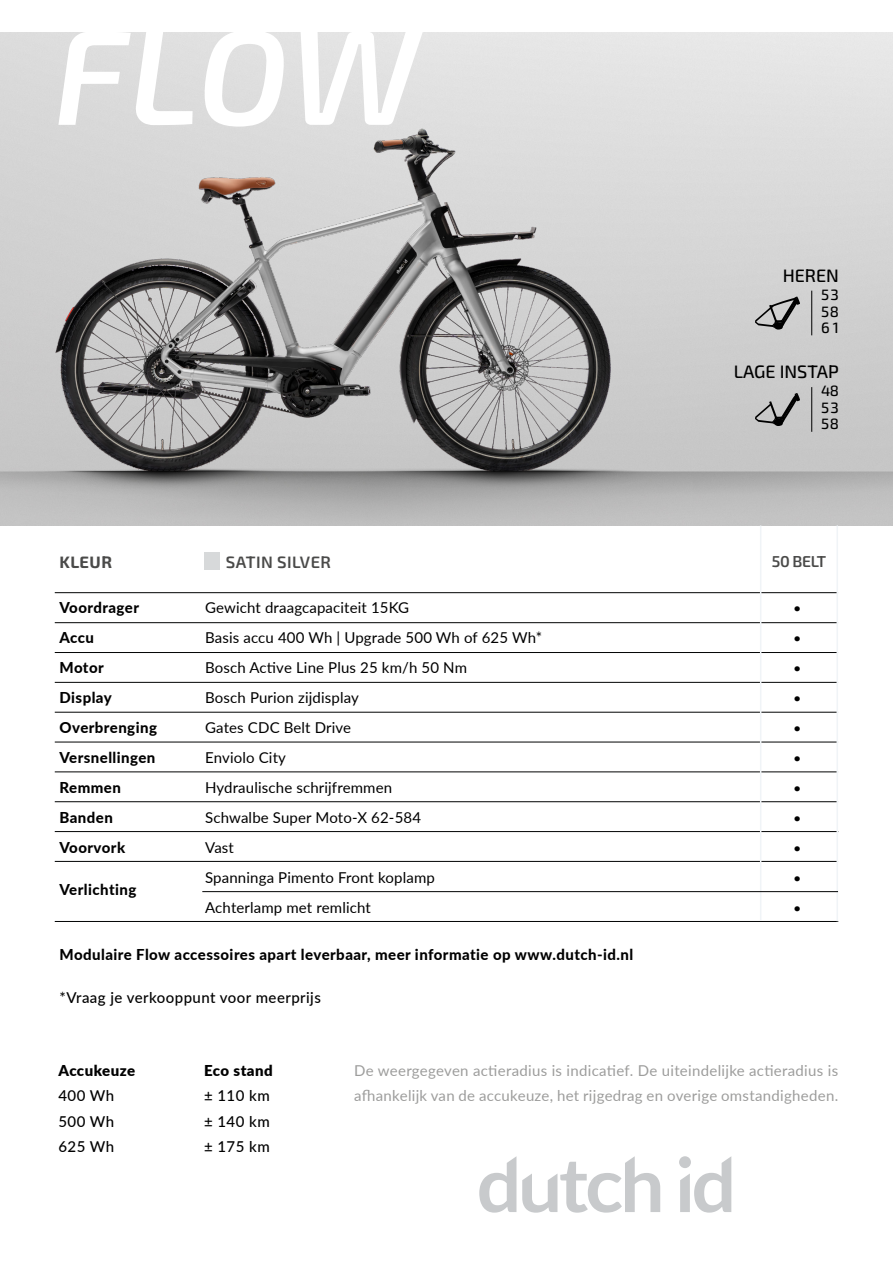
<style>
.page{position:relative;width:893px;height:1263px;background:#fff}
.page>*{position:absolute;margin:0;border:0;box-sizing:border-box;transform-origin:0 0}
.Model_Titel{font:italic 600 134.7px "Exo 2";color:#fff}
.Specs_Tekst{font:500 18px "Exo 2";color:#000}
.Specs_Tekst-2{font:16.5px "Exo 2";letter-spacing:.025em;color:#4a4a49}
.Specs_Tekst-3{font:15.75px "Exo 2";letter-spacing:-.025em;color:#4a4a49}
.Tekst_9_5pt_wit{font:15px "Lato";letter-spacing:.01em;color:#000}
.Tekst_9_5pt{font:800 15px "Lato";letter-spacing:.03em;color:#000}
.Tekst_9_5pt-2{font:15px/25.5px "Lato";letter-spacing:.02em;color:#9d9d9c}
.Tekst_10_5_pt_wit{font:500 15px "Lato";letter-spacing:.03em;color:#000}
.Tekst_9_5pt-3{font:900 15px "Lato";letter-spacing:.03em;color:#000}
.Specs_Tekst-4{font:500 15px "Exo 2";letter-spacing:.07em;color:#000}
.Tekst_9_5pt-4{font:500 15px "Lato";color:#000}
.Titel_Kleur{font:700 12px "Lato";color:#000}
</style>
<div class="page">
<img style="left:0;top:106px;width:695px;height:398px">
<svg style="left:479px;top:1157px;width:37px;height:55px"></svg>
<svg style="left:522px;top:1156px;width:138px;height:57px"></svg>
<svg style="left:679px;top:1156px;width:52px;height:56px"></svg>
<hr style="left:55px;top:772px;width:783px;height:1px;background:#020303">
<hr style="left:55px;top:712px;width:783px;height:1px;background:#020303">
<hr style="left:55px;top:861px;width:783px;height:1px;background:#020303">
<hr style="left:55px;top:921px;width:783px;height:1px;background:#020303">
<hr style="left:55px;top:831px;width:783px;height:1px;background:#020303">
<hr style="left:55px;top:622px;width:783px;height:1px;background:#020303">
<hr style="left:55px;top:652px;width:783px;height:1px;background:#020303">
<hr style="left:55px;top:682px;width:783px;height:1px;background:#020303">
<hr style="left:55px;top:801px;width:783px;height:1px;background:#020303">
<hr style="left:55px;top:742px;width:783px;height:1px;background:#020303">
<hr style="left:55px;top:592px;width:783px;height:1px;background:#020303">
<hr style="left:760px;top:525px;width:1px;height:396px;background:#f0f4f7">
<hr style="left:836px;top:525px;width:2px;height:396px;background:#f0f4f7">
<hr style="left:202px;top:891px;width:636px;height:1px;background:#020303">
<div style="left:204px;top:553px;width:15px;height:17px;background:#d7d9da"></div>
<svg style="left:755px;top:296px;width:45px;height:34px;background:#9f9f9f"></svg>
<hr style="left:811px;top:291px;width:1px;height:44px;background:#000">
<svg style="left:755px;top:393px;width:45px;height:33px"></svg>
<hr style="left:811px;top:387px;width:1px;height:45px;background:#000">
<p class="Model_Titel" style="left:54px;top:-16px;width:366px">FLOW</p>
<p class="Specs_Tekst" style="left:783px;top:263px;width:58px">HEREN</p>
<p class="Specs_Tekst-4" style="left:821px;top:284px;width:19px">53</p>
<p class="Specs_Tekst-4" style="left:821px;top:301px;width:19px">58</p>
<p class="Specs_Tekst-4" style="left:821px;top:317px;width:19px">61</p>
<p class="Specs_Tekst" style="left:734px;top:359px;width:107px">LAGE INSTAP</p>
<p class="Specs_Tekst-4" style="left:821px;top:381px;width:19px">48</p>
<p class="Specs_Tekst-4" style="left:821px;top:397px;width:19px">53</p>
<p class="Specs_Tekst-4" style="left:821px;top:414px;width:19px">58</p>
<p class="Specs_Tekst-2" style="left:60px;top:550px;width:54px">KLEUR</p>
<p class="Specs_Tekst-2" style="left:226px;top:550px;width:107px">SATIN SILVER</p>
<p class="Specs_Tekst-3" style="left:772px;top:550px;width:56px">50 BELT</p>
<p class="Tekst_9_5pt" style="left:60px;top:596px;width:81px">Voordrager</p>
<p class="Tekst_9_5pt" style="left:60px;top:626px;width:36px">Accu</p>
<p class="Tekst_9_5pt" style="left:60px;top:656px;width:46px">Motor</p>
<p class="Tekst_9_5pt" style="left:60px;top:686px;width:54px">Display</p>
<p class="Tekst_9_5pt" style="left:60px;top:716px;width:99px">Overbrenging</p>
<p class="Tekst_9_5pt" style="left:60px;top:746px;width:97px">Versnellingen</p>
<p class="Tekst_9_5pt" style="left:60px;top:776px;width:63px">Remmen</p>
<p class="Tekst_9_5pt" style="left:60px;top:806px;width:55px">Banden</p>
<p class="Tekst_9_5pt" style="left:60px;top:836px;width:67px">Voorvork</p>
<p class="Tekst_9_5pt" style="left:60px;top:878px;width:78px">Verlichting</p>
<p class="Tekst_9_5pt_wit" style="left:205px;top:596px;width:206px">Gewicht draagcapaciteit 15KG</p>
<p class="Tekst_9_5pt_wit" style="left:205px;top:626px;width:339px">Basis accu 400 Wh | Upgrade 500 Wh of 625 Wh*</p>
<p class="Tekst_9_5pt_wit" style="left:205px;top:656px;width:263px">Bosch Active Line Plus 25 km/h 50 Nm</p>
<p class="Tekst_9_5pt_wit" style="left:205px;top:686px;width:155px">Bosch Purion zijdisplay</p>
<p class="Tekst_9_5pt_wit" style="left:205px;top:716px;width:148px">Gates CDC Belt Drive</p>
<p class="Tekst_9_5pt_wit" style="left:205px;top:746px;width:82px">Enviolo City</p>
<p class="Tekst_9_5pt_wit" style="left:205px;top:776px;width:188px">Hydraulische schrijfremmen</p>
<p class="Tekst_9_5pt_wit" style="left:205px;top:806px;width:217px">Schwalbe Super Moto-X 62-584</p>
<p class="Tekst_9_5pt_wit" style="left:205px;top:836px;width:30px">Vast</p>
<p class="Tekst_9_5pt_wit" style="left:205px;top:866px;width:231px">Spanninga Pimento Front koplamp</p>
<p class="Tekst_9_5pt_wit" style="left:205px;top:896px;width:167px">Achterlamp met remlicht</p>
<p class="Tekst_9_5pt" style="left:60px;top:943px;width:575px">Modulaire Flow accessoires apart leverbaar, meer informatie op www.dutch-id.nl</p>
<p class="Tekst_10_5_pt_wit" style="left:60px;top:987px;width:263px">*Vraag je verkooppunt voor meerprijs</p>
<p class="Titel_Kleur" style="left:794px;top:599px;width:8px">•</p>
<p class="Titel_Kleur" style="left:794px;top:629px;width:8px">•</p>
<p class="Titel_Kleur" style="left:794px;top:659px;width:8px">•</p>
<p class="Titel_Kleur" style="left:794px;top:689px;width:8px">•</p>
<p class="Titel_Kleur" style="left:794px;top:719px;width:8px">•</p>
<p class="Titel_Kleur" style="left:794px;top:749px;width:8px">•</p>
<p class="Titel_Kleur" style="left:794px;top:779px;width:8px">•</p>
<p class="Titel_Kleur" style="left:794px;top:809px;width:8px">•</p>
<p class="Titel_Kleur" style="left:794px;top:839px;width:8px">•</p>
<p class="Titel_Kleur" style="left:794px;top:869px;width:8px">•</p>
<p class="Titel_Kleur" style="left:794px;top:899px;width:8px">•</p>
<p class="Tekst_9_5pt-3" style="left:58px;top:1059px;width:78px">Accukeuze</p>
<p class="Tekst_9_5pt-4" style="left:58px;top:1085px;width:57px">400 Wh</p>
<p class="Tekst_10_5_pt_wit" style="left:58px;top:1110px;width:57px">500 Wh</p>
<p class="Tekst_10_5_pt_wit" style="left:58px;top:1136px;width:57px">625 Wh</p>
<p class="Tekst_9_5pt-3" style="left:204px;top:1059px;width:70px">Eco stand</p>
<p class="Tekst_10_5_pt_wit" style="left:204px;top:1085px;width:67px">± 110 km</p>
<p class="Tekst_10_5_pt_wit" style="left:204px;top:1110px;width:67px">± 140 km</p>
<p class="Tekst_10_5_pt_wit" style="left:204px;top:1136px;width:67px">± 175 km</p>
<p class="Tekst_9_5pt-2" style="left:354px;top:1057px;width:485px">De weergegeven actieradius is indicatief. De uiteindelijke actieradius is afhankelijk van de accukeuze, het rijgedrag en overige omstandigheden.</p>
</div>
